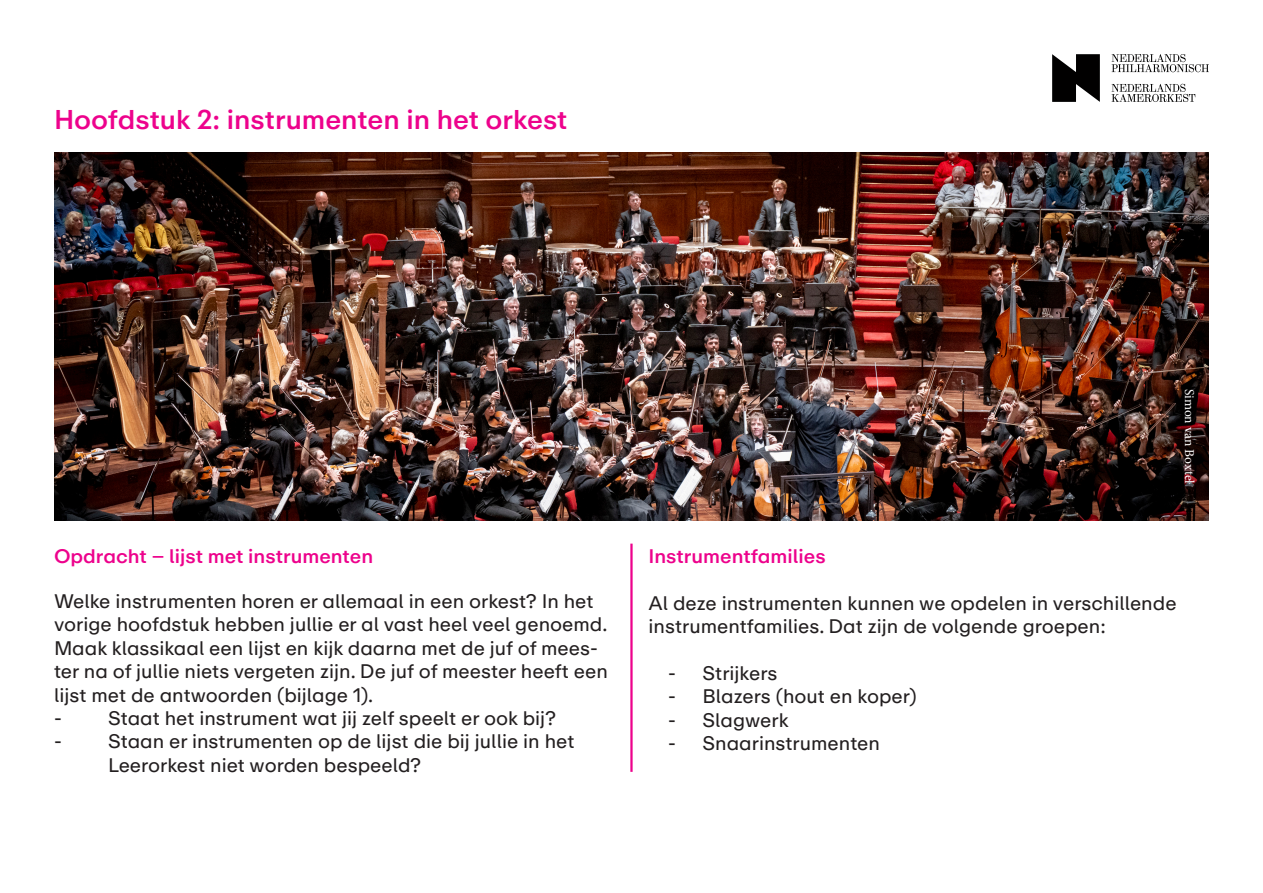
<style>
.page{position:relative;width:1263px;height:893px;background:#fff}
.page>*{position:absolute;margin:0;border:0;box-sizing:border-box;transform-origin:0 0}
.t1{font:500 27px "ABC Repro";color:#ed028c}
.t2{font:19.5px/23.4px "ABC Repro";color:#231f20}
.t3{font:500 19.5px "ABC Repro";color:#ed028c}
.t4{font:13.5px "Minion Pro";letter-spacing:-.005em;color:#fff}
</style>
<div class="page">
<svg style="left:1052px;top:54px;width:48px;height:48px"></svg>
<svg style="left:1112px;top:54px;width:97px;height:18px"></svg>
<svg style="left:1111px;top:84px;width:84px;height:18px"></svg>
<img style="left:54px;top:152px;width:1155px;height:368px">
<hr style="left:630px;top:544px;width:3px;height:228px;background:#ed028c">
<p class="t1" style="left:54px;top:102px;width:515px">Hoofdstuk 2: instrumenten in het orkest</p>
<p class="t3" style="left:54px;top:544px;width:321px">Opdracht – lijst met instrumenten</p>
<p class="t2" style="left:54px;top:590px;width:555px">Welke instrumenten horen er allemaal in een orkest? In het vorige hoofdstuk hebben jullie er al vast heel veel genoemd.<br>Maak klassikaal een lijst en kijk daarna met de juf of mees&shy;ter na of jullie niets vergeten zijn. De juf of meester heeft een lijst met de antwoorden (bijlage 1).</p>
<p class="t2" style="left:54px;top:707px;width:503px">- Staat het instrument wat jij zelf speelt er ook bij?</p>
<p class="t2" style="left:108px;top:730px;width:468px;text-indent:-54px">- Staan er instrumenten op de lijst die bij jullie in het<br>Leerorkest niet worden bespeeld?</p>
<p class="t4" style="left:1198px;top:389px;width:96px;rotate:90deg">Simon van Boxtel</p>
<p class="t3" style="left:648px;top:544px;width:179px">Instrumentfamilies</p>
<p class="t2" style="left:648px;top:591px;width:530px">Al deze instrumenten kunnen we opdelen in verschillende instrumentfamilies. Dat zijn de volgende groepen:</p>
<p class="t2" style="left:668px;top:662px;width:111px">- Strijkers</p>
<p class="t2" style="left:668px;top:685px;width:250px">- Blazers (hout en koper)</p>
<p class="t2" style="left:668px;top:708px;width:122px">- Slagwerk</p>
<p class="t2" style="left:668px;top:732px;width:213px">- Snaarinstrumenten</p>
</div>
